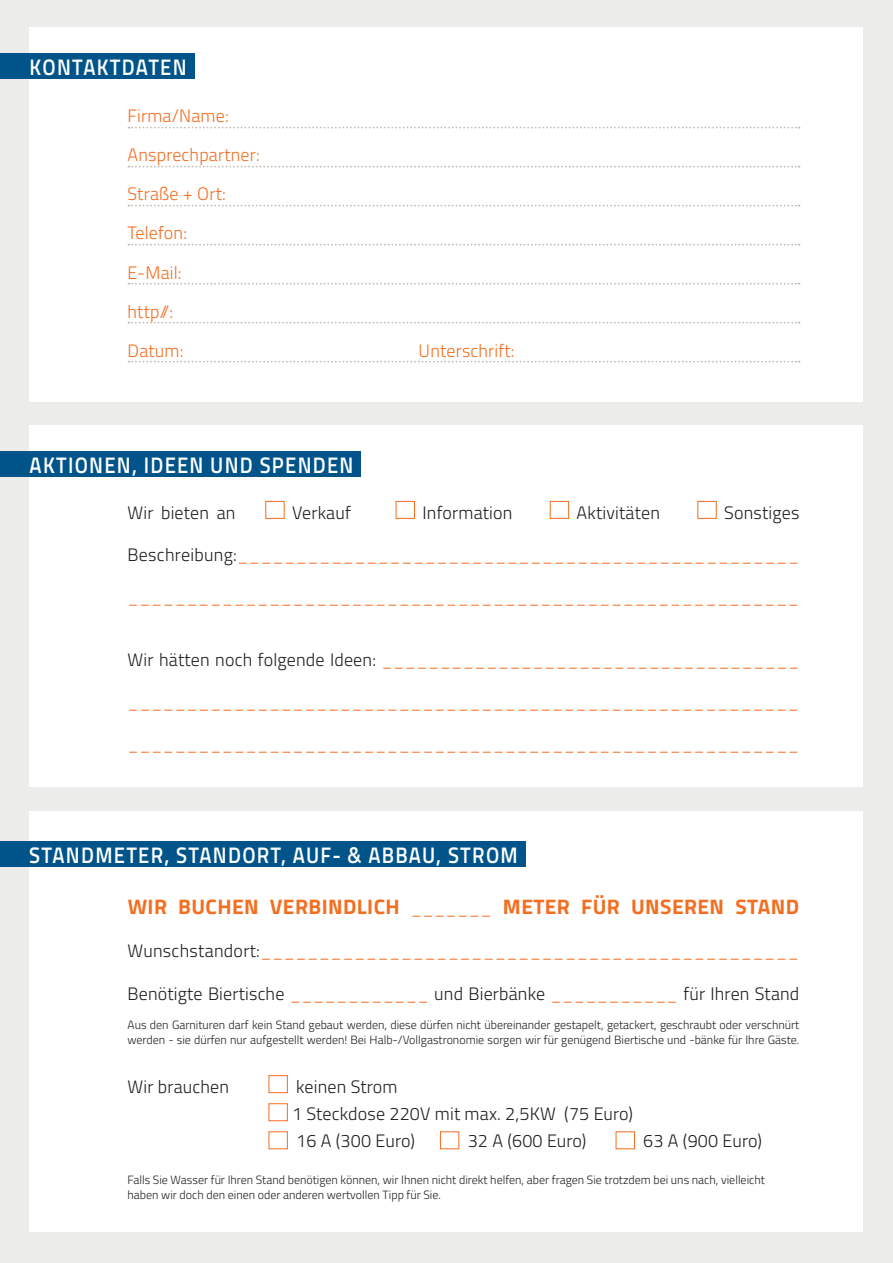
<style>
.page{position:relative;width:893px;height:1263px;background:#ecedea}
.page>*{position:absolute;margin:0;border:0;box-sizing:border-box;transform-origin:0 0}
.t1{font:600 22.5px "Titillium Web";letter-spacing:.065em;color:#fff;scale:.9 1}
.t2{font:700 21px "Titillium Web";letter-spacing:.02em;color:#f36e21}
.t3{font:300 18px/39px "Titillium Web";letter-spacing:.01em;color:#f36e21}
.t4{font:300 18px/27px "Titillium Web";letter-spacing:.01em;color:#231f20}
.t5{font:300 12px/15px "Titillium Web";color:#231f20}
.s1{color:#231f20}
.s2{font-weight:300;font-size:18px}
.s3{color:#f36e21}
</style>
<div class="page">
<div style="left:30px;top:27px;width:833px;height:374px;background:#fff"></div>
<div style="left:0;top:53px;width:194px;height:26px;background:#01548a"></div>
<svg style="left:128px;top:127px;width:671px;height:2px"></svg>
<svg style="left:128px;top:166px;width:671px;height:2px"></svg>
<svg style="left:128px;top:205px;width:671px;height:2px"></svg>
<svg style="left:128px;top:244px;width:671px;height:2px"></svg>
<svg style="left:128px;top:283px;width:671px;height:2px"></svg>
<svg style="left:128px;top:322px;width:671px;height:2px"></svg>
<svg style="left:128px;top:361px;width:671px;height:2px"></svg>
<div style="left:30px;top:425px;width:833px;height:362px;background:#fff"></div>
<div style="left:0;top:451px;width:361px;height:26px;background:#01548a"></div>
<div style="left:265px;top:501px;width:20px;height:18px;background:#fff;border:1px solid #f36e21"></div>
<div style="left:396px;top:501px;width:19px;height:18px;background:#fff;border:1px solid #f36e21"></div>
<div style="left:550px;top:501px;width:19px;height:18px;background:#fff;border:1px solid #f36e21"></div>
<div style="left:697px;top:501px;width:20px;height:18px;background:#fff;border:1px solid #f36e21"></div>
<div style="left:30px;top:811px;width:833px;height:421px;background:#fff"></div>
<div style="left:0;top:841px;width:525px;height:26px;background:#01548a"></div>
<div style="left:269px;top:1075px;width:19px;height:18px;background:#fff;border:1px solid #f36e21"></div>
<div style="left:269px;top:1103px;width:19px;height:18px;background:#fff;border:1px solid #f36e21"></div>
<p class="t1" style="left:30px;top:50px;width:176px">KONTAKTDATEN</p>
<p class="t3" style="left:128px;top:96px;width:134px">Firma/Name:<br>Ansprechpartner:<br>Straße + Ort:<br>Telefon:<br>E-Mail:<br>http//:<br>Datum:</p>
<p class="t3" style="left:419px;top:330px;width:98px">Unterschrift:</p>
<p class="t1" style="left:30px;top:448px;width:361px">AKTIONEN, IDEEN UND SPENDEN</p>
<p class="t4" style="left:128px;top:498px;width:109px">Wir bieten an</p>
<p class="t4" style="left:292px;top:498px;width:60px">Verkauf</p>
<p class="t4" style="left:422px;top:498px;width:91px">Information</p>
<p class="t4" style="left:577px;top:498px;width:85px">Aktivitäten</p>
<p class="t4" style="left:724px;top:498px;width:77px">Sonstiges</p>
<p class="t3" style="left:128px;top:535px;width:673px"><span class="s1">Beschreibung:</span>________________________________________________</p>
<p class="t3" style="left:128px;top:577px;width:673px">_________________________________________________________</p>
<p class="t3" style="left:128px;top:640px;width:673px"><span class="s1">Wir hätten noch folgende Ideen:</span> ____________________________________</p>
<p class="t3" style="left:128px;top:682px;width:673px">_________________________________________________________</p>
<p class="t3" style="left:128px;top:724px;width:673px">_________________________________________________________</p>
<p class="t1" style="left:29px;top:838px;width:544px">STANDMETER, STANDORT, AUF- &amp; ABBAU, STROM</p>
<p class="t2" style="left:128px;top:890px;width:673px">WIR BUCHEN VERBINDLICH <span class="s2">_______</span> METER FÜR UNSEREN STAND</p>
<p class="t3" style="left:128px;top:930px;width:673px"><span class="s1">Wunschstandort:</span>______________________________________________</p>
<p class="t4" style="left:128px;top:979px;width:673px">Benötigte Biertische <span class="s3">____________</span> und Bierbänke <span class="s3">___________</span> für Ihren Stand</p>
<p class="t5" style="left:128px;top:1017px;width:673px">Aus den Garnituren darf kein Stand gebaut werden, diese dürfen nicht übereinander gestapelt, getackert, geschraubt oder verschnürt werden - sie dürfen nur aufgestellt werden! Bei Halb-/Vollgastronomie sorgen wir für genügend Biertische und -bänke für Ihre Gäste.</p>
<p class="t4" style="left:128px;top:1072px;width:103px">Wir brauchen</p>
<p class="t4" style="left:292px;top:1072px;width:343px">keinen Strom<br>1 Steckdose 220V mit max. 2,5KW (75 Euro)<br>16 A (300 Euro)</p>
<p class="t4" style="left:468px;top:1126px;width:120px">32 A (600 Euro)</p>
<p class="t4" style="left:643px;top:1126px;width:120px">63 A (900 Euro)</p>
<p class="t5" style="left:128px;top:1171px;width:639px">Falls Sie Wasser für Ihren Stand benötigen können, wir Ihnen nicht direkt helfen, aber fragen Sie trotzdem bei uns nach, vielleicht haben wir doch den einen oder anderen wertvollen Tipp für Sie.</p>
</div>
